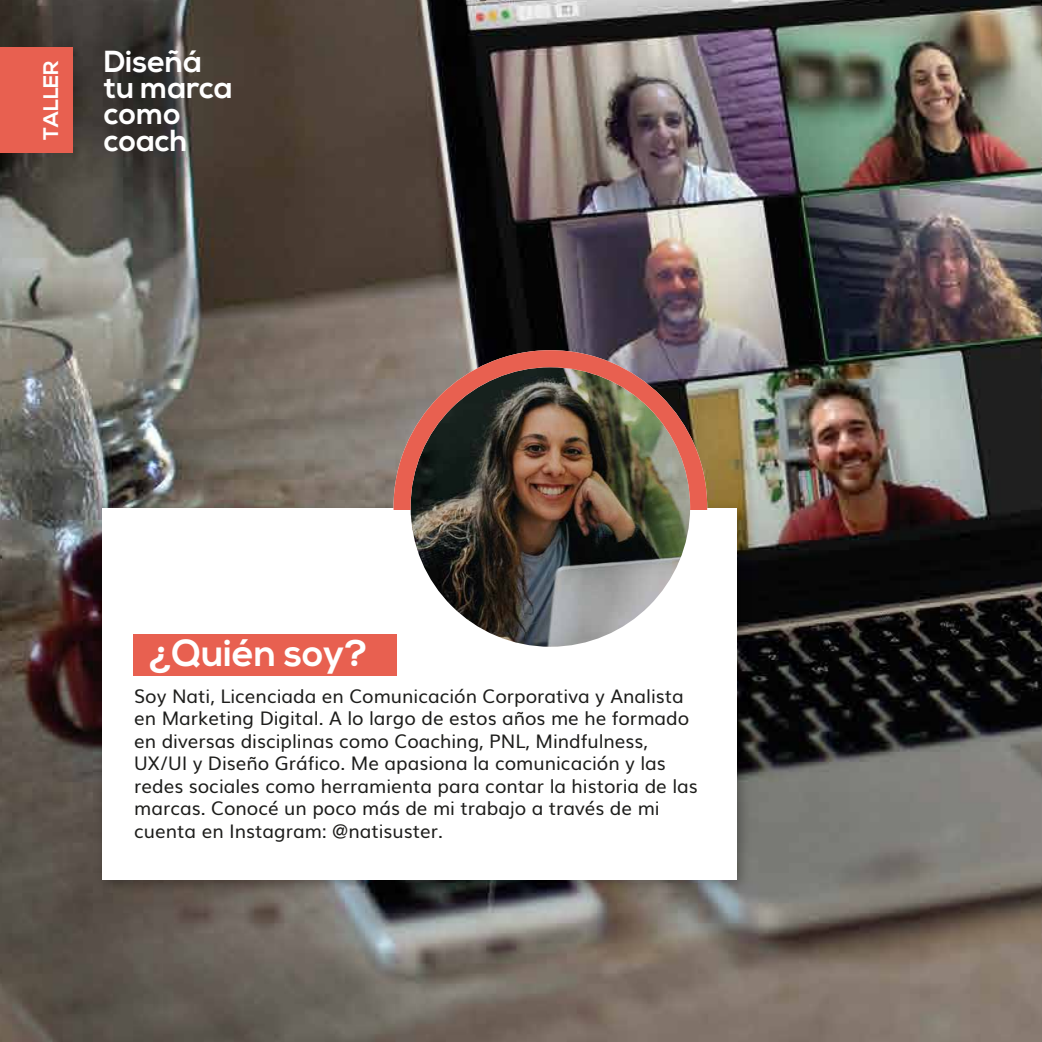
<style>
.page{position:relative;width:1042px;height:1042px;background:#fff}
.page>*{position:absolute;margin:0;border:0;box-sizing:border-box;transform-origin:0 0}
.t1{font:700 37.45px "Nexa";color:#fff}
.t2{font:700 30.45px/26.2px "Nexa";color:#fff}
.t3{font:700 21px "Nexa";letter-spacing:-.02em;color:#fff}
.t4{font:18.72px/22.4px "Muli";color:#1d1d1b}
</style>
<div class="page">
<img style="left:0;top:0;width:1042px;height:1042px">
<div style="left:0;top:47px;width:72px;height:106px;background:#e86050"></div>
<img style="left:91px;top:496px;width:664px;height:403px">
<div style="left:102px;top:508px;width:635px;height:372px;background:#fff"></div>
<div style="left:133px;top:634px;width:264px;height:41px;background:#e86050"></div>
<img style="left:393px;top:509px;width:314px;height:138px">
<img style="left:393px;top:350px;width:314px;height:159px">
<p class="t3" style="left:39px;top:140px;width:80px;rotate:-90deg">TALLER</p>
<h2 class="t2" style="left:104px;top:49px;width:130px">Diseñá tu marca como coach</h2>
<h1 class="t1" style="left:149px;top:632px;width:220px">¿Quién soy?</h1>
<p class="t4" style="left:134px;top:683px;width:565px">Soy Nati, Licenciada en Comunicación Corporativa y Analista en Marketing Digital. A lo largo de estos años me he formado en diversas disciplinas como Coaching, PNL, Mindfulness, UX/UI y Diseño Gráfico. Me apasiona la comunicación y las redes sociales como herramienta para contar la historia de las marcas. Conocé un poco más de mi trabajo a través de mi cuenta en Instagram: @natisuster.</p>
</div>
